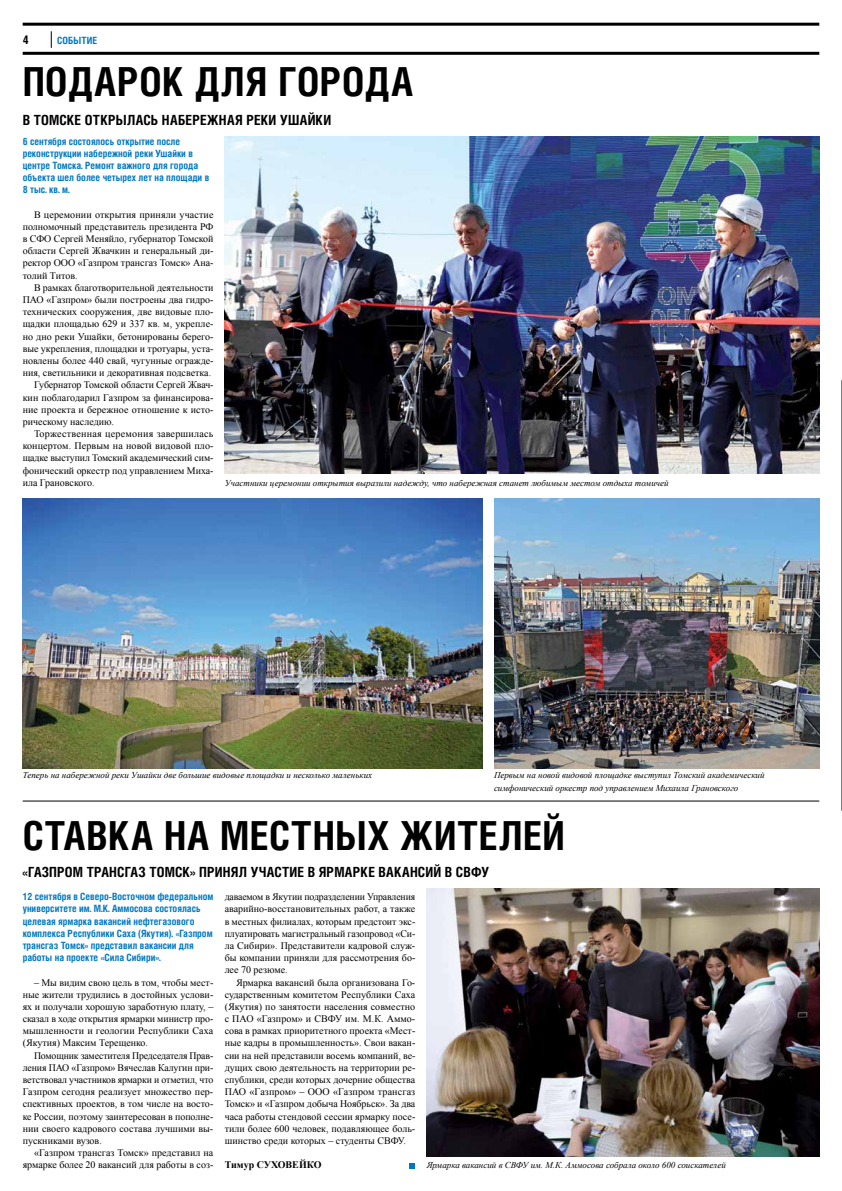
<style>
.page{position:relative;width:842px;height:1191px;background:#fff}
.page>*{position:absolute;margin:0;border:0;box-sizing:border-box;transform-origin:0 0}
.t1{font:700 40px "Helios Cond";letter-spacing:.02em;color:#000}
.t2{font:700 14px "Helios Cond";letter-spacing:.085em;color:#000}
.t3{font:700 14px "Helios Cond";letter-spacing:.025em;color:#000}
.t4{font:700 12px "Helios Cond C";color:#000}
.t5{font:10px/12.2px "Times New Roman";color:#000;text-align:justify}
.t6{font:700 10px/12.2px "Helios Cond";color:#0079c1}
.t7{font:10px "Times New Roman";letter-spacing:.02em;color:#000}
.t8{font:700 10px "Times New Roman";color:#000}
.t9{font:700 10px "Helios Cond C";letter-spacing:.01em;color:#0079c1}
.t10{font:italic 9px/12.2px "Times New Roman";color:#000}
</style>
<div class="page">
<hr style="left:23px;top:52px;width:796px;height:3px;background:#000">
<hr style="left:23px;top:23px;width:796px;height:3px;background:#000">
<hr style="left:841px;top:380px;width:1px;height:430px;background:#000">
<svg style="left:51px;top:31px;width:1px;height:17px"></svg>
<hr style="left:23px;top:801px;width:796px;height:1px;background:#000">
<svg style="left:410px;top:1163px;width:5px;height:5px"></svg>
<img style="left:225px;top:137px;width:594px;height:336px">
<img style="left:427px;top:888px;width:392px;height:268px">
<img style="left:23px;top:498px;width:459px;height:270px">
<img style="left:494px;top:498px;width:325px;height:270px">
<p class="t4" style="left:23px;top:32px;width:7px">4</p>
<p class="t9" style="left:57px;top:35px;width:42px">Событие</p>
<h1 class="t1" style="left:23px;top:58px;width:389px">Подарок для города</h1>
<h2 class="t3" style="left:23px;top:112px;width:310px">В Томске открылась набережная реки Ушайки</h2>
<p class="t6" style="left:23px;top:135px;width:188px">6 сентября состоялось открытие после реконструкции набережной реки Ушайки в центре Томска. Ремонт важного для города объекта шел более четырех лет на площади в 8 тыс. кв. м.</p>
<p class="t5" style="left:23px;top:208px;width:192px;text-indent:11px">В церемонии открытия приняли участие полномочный представитель президента РФ в СФО Сергей Меняйло, губернатор Томской области Сергей Жвачкин и генеральный ди&shy;ректор ООО «Газпром трансгаз Томск» Ана&shy;толий Титов.</p>
<p class="t5" style="left:34px;top:281px;width:181px">В рамках благотворительной деятельности</p>
<p class="t5" style="left:23px;top:293px;width:192px">ПАО «Газпром» были построены два гидро-</p>
<p class="t5" style="left:23px;top:305px;width:192px">технических сооружения, две видовые пло-</p>
<p class="t5" style="left:23px;top:318px;width:192px">щадки площадью 629 и 337 кв. м, укрепле-</p>
<p class="t5" style="left:23px;top:330px;width:192px">но дно реки Ушайки, бетонированы берего-</p>
<p class="t5" style="left:23px;top:342px;width:192px">вые укрепления, площадки и тротуары, уста-</p>
<p class="t5" style="left:23px;top:354px;width:192px">новлены более 440 свай, чугунные огражде-</p>
<p class="t5" style="left:23px;top:366px;width:190px">ния, светильники и декоративная подсветка.</p>
<p class="t5" style="left:34px;top:379px;width:181px">Губернатор Томской области Сергей Жвач-</p>
<p class="t5" style="left:23px;top:391px;width:192px">кин поблагодарил Газпром за финансирова-</p>
<p class="t5" style="left:23px;top:403px;width:192px">ние проекта и бережное отношение к исто-</p>
<p class="t5" style="left:23px;top:415px;width:93px">рическому наследию.</p>
<p class="t7" style="left:34px;top:427px;width:181px">Торжественная церемония завершилась</p>
<p class="t5" style="left:23px;top:439px;width:192px">концертом. Первым на новой видовой пло-</p>
<p class="t5" style="left:23px;top:452px;width:192px">щадке выступил Томский академический сим-</p>
<p class="t5" style="left:23px;top:464px;width:192px">фонический оркестр под управлением Миха-</p>
<p class="t5" style="left:23px;top:476px;width:74px">ила Грановского.</p>
<p class="t10" style="left:225px;top:476px;width:445px">Участники церемонии открытия выразили надежду, что набережная станет любимым местом отдыха томичей</p>
<p class="t10" style="left:23px;top:769px;width:351px">Теперь на набережной реки Ушайки две большие видовые площадки и несколько маленьких</p>
<p class="t10" style="left:494px;top:769px;width:272px">Первым на новой видовой площадке выступил Томский академический симфонический оркестр под управлением Михаила Грановского</p>
<h1 class="t1" style="left:23px;top:812px;width:544px">Ставка на местных жителей</h1>
<h2 class="t2" style="left:23px;top:863px;width:468px">«Газпром трансгаз Томск» принял участие в ярмарке вакансий в СВФУ</h2>
<p class="t6" style="left:23px;top:890px;width:192px">12 сентября в Северо-Восточном федеральном университете им. М.К. Аммосова состоялась целевая ярмарка вакансий нефтегазового комплекса Республики Саха (Якутия). «Газпром трансгаз Томск» представил вакансии для работы на проекте «Сила Сибири».</p>
<p class="t5" style="left:23px;top:976px;width:192px;text-indent:11px">– Мы видим свою цель в том, чтобы мест&shy;ные жители трудились в достойных услови&shy;ях и получали хорошую заработную плату, – сказал в ходе открытия ярмарки министр про&shy;мышленности и геологии Республики Саха (Якутия) Максим Терещенко.</p>
<p class="t5" style="left:23px;top:1049px;width:192px;text-indent:11px">Помощник заместителя Председателя Прав&shy;ления ПАО «Газпром» Вячеслав Калугин при&shy;ветствовал участников ярмарки и отметил, что Газпром сегодня реализует множество пер&shy;спективных проектов, в том числе на восто&shy;ке России, поэтому заинтересован в пополне&shy;нии своего кадрового состава лучшими вы&shy;пускниками вузов.</p>
<p class="t5" style="left:23px;top:1146px;width:192px;text-align:right">«Газпром трансгаз Томск» представил на ярмарке более 20 вакансий для работы в соз-</p>
<p class="t5" style="left:225px;top:890px;width:192px">даваемом в Якутии подразделении Управления аварийно-восстановительных работ, а также в местных филиалах, которым предстоит экс&shy;плуатировать магистральный газопровод «Си&shy;ла Сибири». Представители кадровой служ&shy;бы компании приняли для рассмотрения бо&shy;лее 70 резюме.</p>
<p class="t5" style="left:225px;top:976px;width:192px;text-indent:11px">Ярмарка вакансий была организована Го&shy;сударственным комитетом Республики Саха (Якутия) по занятости населения совместно с ПАО «Газпром» и СВФУ им. М.К. Аммо&shy;сова в рамках приоритетного проекта «Мест&shy;ные кадры в промышленность». Свои вакан&shy;сии на ней представили восемь компаний, ве&shy;дущих свою деятельность на территории ре&shy;спублики, среди которых дочерние общества ПАО «Газпром» – ООО «Газпром трансгаз Томск» и «Газпром добыча Ноябрьск». За два часа работы стендовой сессии ярмарку посе&shy;тили более 600 человек, подавляющее боль&shy;шинство среди которых – студенты СВФУ.</p>
<p class="t8" style="left:225px;top:1158px;width:98px">Тимур СУХОВЕЙКО</p>
<p class="t10" style="left:427px;top:1159px;width:301px">Ярмарка вакансий в СВФУ им. М.К. Аммосова собрала около 600 соискателей</p>
</div>
